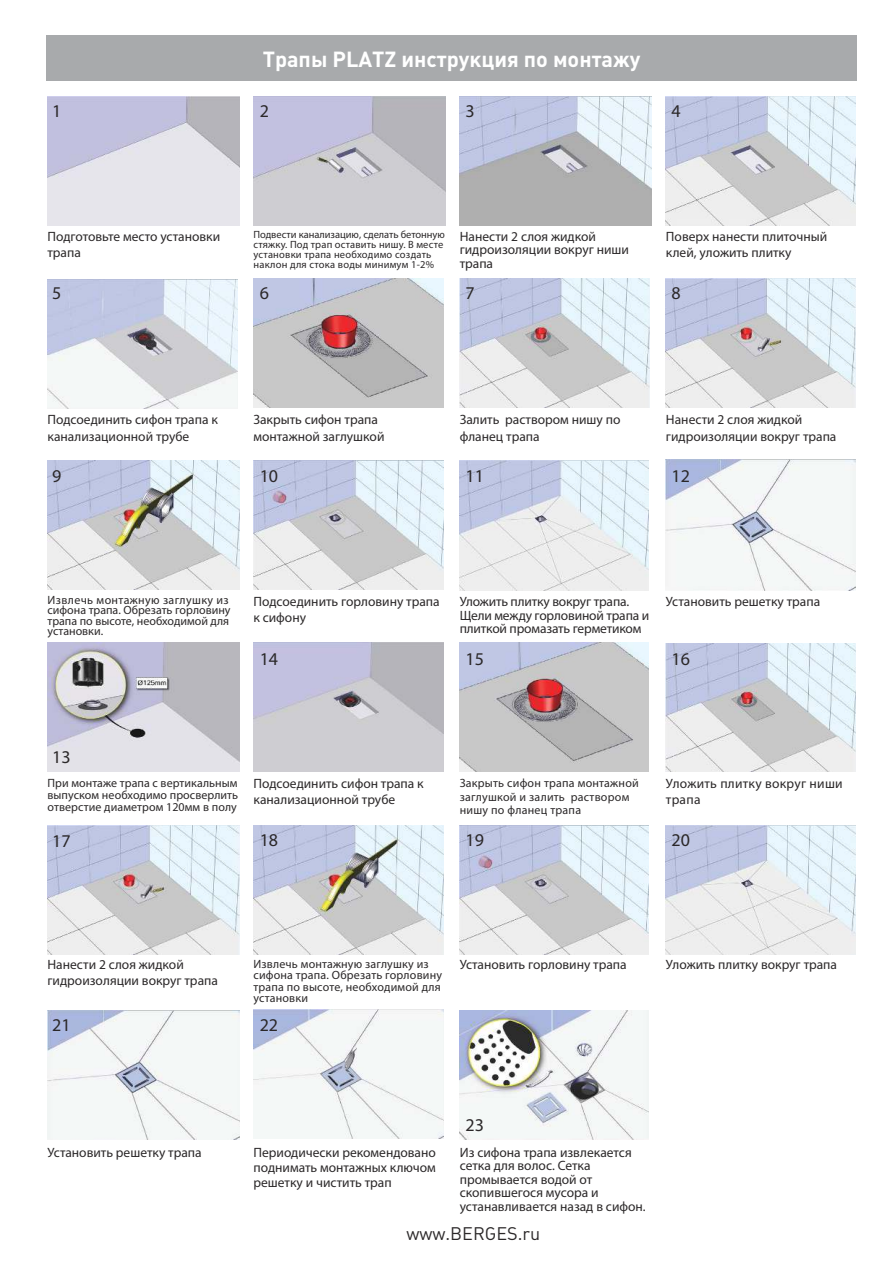
<style>
.page{position:relative;width:893px;height:1263px;background:#fff}
.page>*{position:absolute;margin:0;border:0;box-sizing:border-box;transform-origin:0 0}
.t1{font:700 21.6px "Plumb C";color:#fff}
.t2{font:18px "Myriad Pro";color:#2b2829}
.t3{font:18px "Plumb C";color:#2b2829}
.t4{font:13.5px/16.2px "Myriad Pro";color:#2b2829}
.t5{font:13.5px/16.2px "Myriad Pro";letter-spacing:.02em;color:#2b2829}
.t6{font:12px/10.5px "Myriad Pro";letter-spacing:.015em;color:#2b2829}
.t7{font:10.5px/9.8px "Myriad Pro";letter-spacing:.015em;color:#2b2829}
</style>
<div class="page">
<div style="left:47px;top:35px;width:810px;height:45px;background:#a8aaac"></div>
<img style="left:665px;top:459px;width:191px;height:132px">
<img style="left:459px;top:460px;width:189px;height:131px">
<img style="left:253px;top:460px;width:191px;height:129px">
<img style="left:47px;top:460px;width:193px;height:129px">
<img style="left:665px;top:278px;width:191px;height:129px">
<img style="left:459px;top:279px;width:191px;height:129px">
<img style="left:253px;top:278px;width:191px;height:129px">
<img style="left:47px;top:279px;width:191px;height:129px">
<img style="left:253px;top:97px;width:193px;height:128px">
<img style="left:665px;top:97px;width:191px;height:128px">
<img style="left:459px;top:97px;width:192px;height:128px">
<img style="left:47px;top:97px;width:193px;height:128px">
<img style="left:47px;top:643px;width:193px;height:128px">
<img style="left:253px;top:643px;width:191px;height:128px">
<img style="left:459px;top:643px;width:189px;height:128px">
<img style="left:665px;top:643px;width:191px;height:129px">
<img style="left:47px;top:826px;width:193px;height:128px">
<img style="left:253px;top:826px;width:191px;height:128px">
<img style="left:459px;top:826px;width:189px;height:128px">
<img style="left:665px;top:825px;width:191px;height:129px">
<img style="left:459px;top:1011px;width:189px;height:129px">
<img style="left:253px;top:1010px;width:191px;height:128px">
<img style="left:47px;top:1010px;width:193px;height:129px">
<h1 class="t1" style="left:263px;top:47px;width:379px">Трапы PLATZ инструкция по монтажу</h1>
<h2 class="t2" style="left:52px;top:105px;width:11px">1</h2>
<h2 class="t2" style="left:260px;top:105px;width:11px">2</h2>
<h2 class="t2" style="left:465px;top:105px;width:11px">3</h2>
<h2 class="t2" style="left:672px;top:105px;width:11px">4</h2>
<p class="t4" style="left:47px;top:229px;width:174px">Подготовьте место установки трапа</p>
<p class="t7" style="left:253px;top:231px;width:193px">Подвести канализацию, сделать бетонную стяжку. Под трап оставить нишу. В месте установки трапа необходимо создать наклон для стока воды минимум 1-2%</p>
<p class="t4" style="left:460px;top:231px;width:171px;line-height:13.5px">Нанести 2 слоя жидкой гидроизоляции вокруг ниши трапа</p>
<p class="t4" style="left:666px;top:229px;width:163px">Поверх нанести плиточный клей, уложить плитку</p>
<h2 class="t2" style="left:52px;top:286px;width:11px">5</h2>
<h2 class="t2" style="left:260px;top:286px;width:11px">6</h2>
<h2 class="t2" style="left:465px;top:286px;width:11px">7</h2>
<h2 class="t2" style="left:672px;top:286px;width:11px">8</h2>
<p class="t4" style="left:48px;top:413px;width:172px">Подсоединить сифон трапа к канализационной трубе</p>
<p class="t4" style="left:253px;top:413px;width:133px">Закрыть сифон трапа монтажной заглушкой</p>
<p class="t4" style="left:460px;top:413px;width:162px">Залить раствором нишу по фланец трапа</p>
<p class="t4" style="left:666px;top:413px;width:172px">Нанести 2 слоя жидкой гидроизоляции вокруг трапа</p>
<h2 class="t2" style="left:52px;top:469px;width:11px">9</h2>
<h2 class="t2" style="left:260px;top:469px;width:20px">10</h2>
<h2 class="t2" style="left:465px;top:469px;width:20px">11</h2>
<h2 class="t2" style="left:672px;top:469px;width:20px">12</h2>
<p class="t6" style="left:47px;top:596px;width:184px">Извлечь монтажную заглушку из сифона трапа. Обрезать горловину трапа по высоте, необходимой для установки.</p>
<p class="t4" style="left:253px;top:595px;width:188px">Подсоединить горловину трапа к сифону</p>
<p class="t4" style="left:460px;top:596px;width:191px;line-height:13.5px">Уложить плитку вокруг трапа.<br>Щели между горловиной трапа и плиткой промазать герметиком</p>
<p class="t4" style="left:666px;top:595px;width:156px">Установить решетку трапа</p>
<h2 class="t2" style="left:52px;top:751px;width:20px">13</h2>
<h2 class="t2" style="left:260px;top:652px;width:20px">14</h2>
<h2 class="t2" style="left:465px;top:652px;width:20px">15</h2>
<h2 class="t2" style="left:672px;top:652px;width:20px">16</h2>
<p class="t6" style="left:47px;top:778px;width:192px;line-height:12px;text-align:justify">При монтаже трапа с вертикальным выпуском необходимо просверлить отверстие диаметром 120мм в полу</p>
<p class="t4" style="left:253px;top:777px;width:172px">Подсоединить сифон трапа к канализационной трубе</p>
<p class="t6" style="left:460px;top:777px;width:181px;line-height:13.5px">Закрыть сифон трапа монтажной заглушкой и залить раствором нишу по фланец трапа</p>
<p class="t5" style="left:666px;top:777px;width:178px">Уложить плитку вокруг ниши трапа</p>
<h2 class="t2" style="left:52px;top:834px;width:20px">17</h2>
<h2 class="t2" style="left:260px;top:833px;width:20px">18</h2>
<h2 class="t2" style="left:465px;top:833px;width:20px">19</h2>
<h2 class="t2" style="left:672px;top:833px;width:20px">20</h2>
<p class="t4" style="left:48px;top:957px;width:172px">Нанести 2 слоя жидкой гидроизоляции вокруг трапа</p>
<p class="t6" style="left:253px;top:959px;width:190px;line-height:11.2px">Извлечь монтажную заглушку из сифона трапа. Обрезать горловину трапа по высоте, необходимой для установки</p>
<p class="t4" style="left:460px;top:957px;width:169px">Установить горловину трапа</p>
<p class="t4" style="left:666px;top:957px;width:173px">Уложить плитку вокруг трапа</p>
<h2 class="t2" style="left:52px;top:1018px;width:20px">21</h2>
<h2 class="t2" style="left:260px;top:1018px;width:20px">22</h2>
<h2 class="t2" style="left:465px;top:1118px;width:20px">23</h2>
<p class="t4" style="left:48px;top:1145px;width:156px">Установить решетку трапа</p>
<p class="t4" style="left:253px;top:1146px;width:184px;line-height:15px;text-align:justify">Периодически рекомендовано поднимать монтажных ключом решетку и чистить трап</p>
<p class="t4" style="left:460px;top:1147px;width:187px;line-height:13.5px">Из сифона трапа извлекается сетка для волос. Сетка промывается водой от скопившегося мусора и устанавливается назад в сифон.</p>
<h2 class="t3" style="left:406px;top:1223px;width:135px">www.BERGES.ru</h2>
</div>
